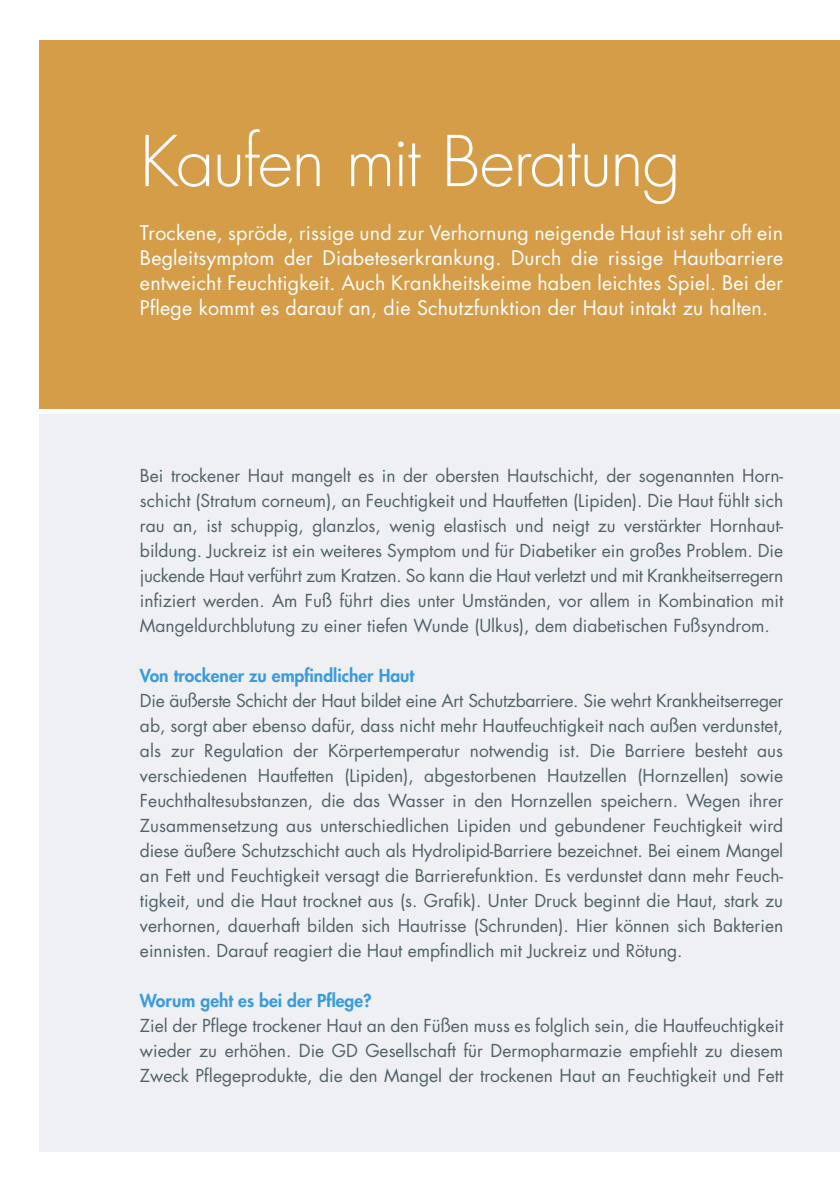
<style>
.page{position:relative;width:840px;height:1191px;background:#fff}
.page>*{position:absolute;margin:0;border:0;box-sizing:border-box;transform-origin:0 0}
.t1{font:300 68px "Futura Std";letter-spacing:-.025em;color:#fff}
.t2{font:19.6px/25px "Futura Std";letter-spacing:.01em;color:#fff;text-align:justify}
.t3{font:17.4px/25px "Futura Std";color:#516268;text-align:justify}
.t4{font:800 17.4px "Futura Std";color:#3a9bdc}
</style>
<div class="page">
<div style="left:40px;top:414px;width:799px;height:737px;background:#eff0f3"></div>
<div style="left:40px;top:40px;width:799px;height:368px;background:#d69d49"></div>
<h1 class="t1" style="left:140px;top:120px;width:542px">Kaufen mit Beratung</h1>
<p class="t2" style="left:140px;top:221px;width:644px">Trockene, spröde, rissige und zur Verhornung neigende Haut ist sehr oft ein Begleitsymptom der Diabeteserkrankung. Durch die rissige Hautbarriere entweicht Feuchtigkeit. Auch Krankheitskeime haben leichtes Spiel. Bei der Pflege kommt es darauf an, die Schutzfunktion der Haut intakt zu halten.</p>
<p class="t3" style="left:140px;top:463px;width:644px">Bei trockener Haut mangelt es in der obersten Hautschicht, der sogenannten Horn&shy;schicht (Stratum corneum), an Feuchtigkeit und Hautfetten (Lipiden). Die Haut fühlt sich rau an, ist schuppig, glanzlos, wenig elastisch und neigt zu verstärkter Hornhaut&shy;bildung. Juckreiz ist ein weiteres Symptom und für Diabetiker ein großes Problem. Die juckende Haut verführt zum Kratzen. So kann die Haut verletzt und mit Krankheitserregern infiziert werden. Am Fuß führt dies unter Umständen, vor allem in Kombination mit Mangeldurchblutung zu einer tiefen Wunde (Ulkus), dem diabetischen Fußsyndrom.</p>
<p class="t4" style="left:140px;top:664px;width:276px">Von trockener zu empfindlicher Haut</p>
<p class="t3" style="left:140px;top:688px;width:644px">Die äußerste Schicht der Haut bildet eine Art Schutzbarriere. Sie wehrt Krankheitserreger ab, sorgt aber ebenso dafür, dass nicht mehr Hautfeuchtigkeit nach außen verdunstet, als zur Regulation der Körpertemperatur notwendig ist. Die Barriere besteht aus verschiedenen Hautfetten (Lipiden), abgestorbenen Hautzellen (Hornzellen) sowie Feuchthaltesubstanzen, die das Wasser in den Hornzellen speichern. Wegen ihrer Zusammensetzung aus unterschiedlichen Lipiden und gebundener Feuchtigkeit wird diese äußere Schutzschicht auch als Hydrolipid-Barriere bezeichnet. Bei einem Mangel an Fett und Feuchtigkeit versagt die Barrierefunktion. Es verdunstet dann mehr Feuch&shy;tigkeit, und die Haut trocknet aus (s. Grafik). Unter Druck beginnt die Haut, stark zu verhornen, dauerhaft bilden sich Hautrisse (Schrunden). Hier können sich Bakterien einnisten. Darauf reagiert die Haut empfindlich mit Juckreiz und Rötung.</p>
<p class="t4" style="left:140px;top:989px;width:233px">Worum geht es bei der Pflege?</p>
<p class="t3" style="left:140px;top:1013px;width:644px">Ziel der Pflege trockener Haut an den Füßen muss es folglich sein, die Hautfeuchtigkeit wieder zu erhöhen. Die GD Gesellschaft für Dermopharmazie empfiehlt zu diesem Zweck Pflegeprodukte, die den Mangel der trockenen Haut an Feuchtigkeit und Fett</p>
</div>
